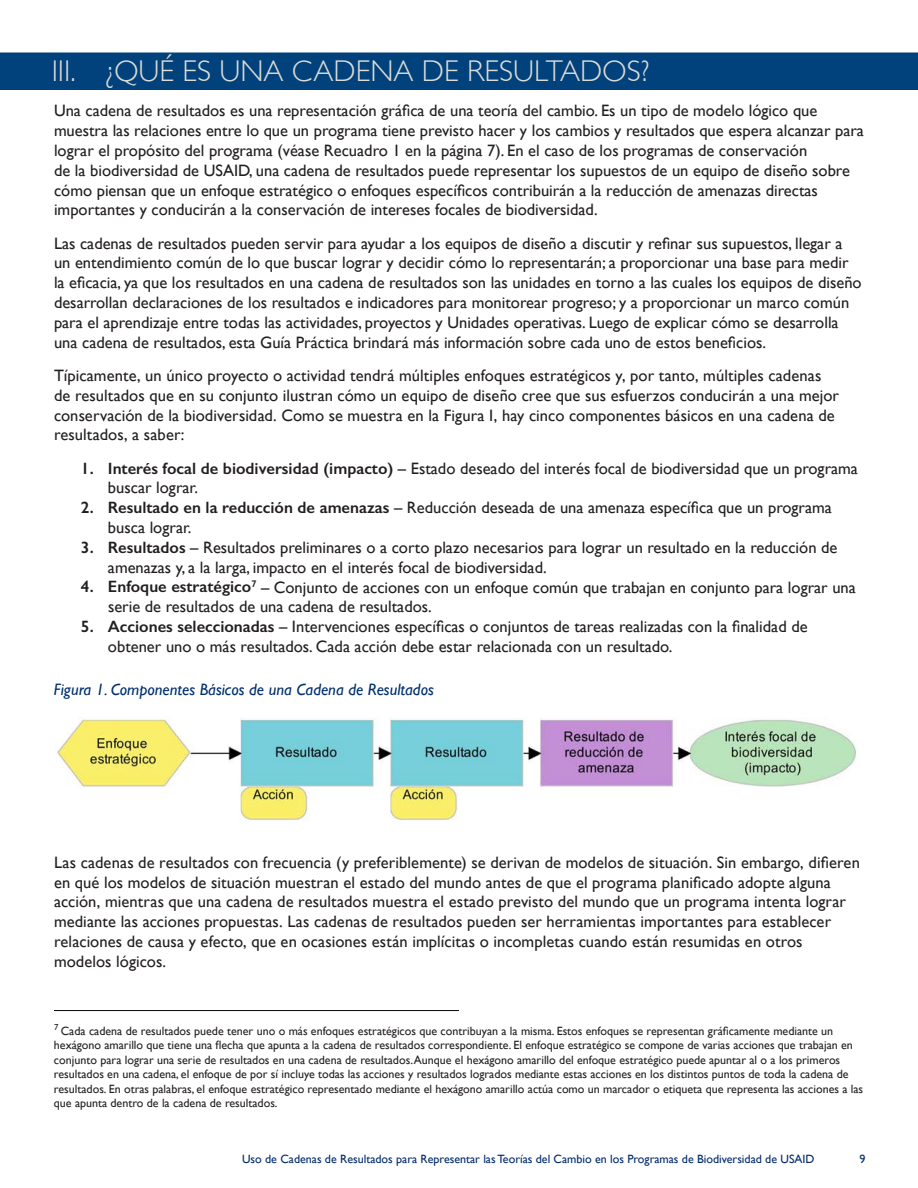
<style>
.page{position:relative;width:918px;height:1188px;background:#fff}
.page>*{position:absolute;margin:0;border:0;box-sizing:border-box;transform-origin:0 0}
.t1{font:300 30px "Gill Sans";color:#dcdcd6}
.t2{font:16.5px/19.8px "Gill Sans";color:#231f20}
.t3{font:italic 16.5px "Gill Sans";color:#002f6c}
.t4{font:12px/14.4px "Gill Sans";color:#231f20}
.t5{font:12px "Gill Sans";color:#002a6c}
.t6{font:12px "Gill Sans";color:#002f6c}
.s1{font-weight:600}
</style>
<div class="page">
<hr style="left:54px;top:1010px;width:405px;height:1px;background:#070906">
<div style="left:0;top:52px;width:918px;height:38px;background:#01427c"></div>
<img style="left:57px;top:717px;width:799px;height:104px">
<h2 class="t1" style="left:52px;top:48px;width:599px">III. ¿QUÉ ES UNA CADENA DE RESULTADOS?</h2>
<p class="t2" style="left:54px;top:101px;width:812px">Una cadena de resultados es una representación gráfica de una teoría del cambio. Es un tipo de modelo lógico que muestra las relaciones entre lo que un programa tiene previsto hacer y los cambios y resultados que espera alcanzar para lograr el propósito del programa (véase Recuadro 1 en la página 7). En el caso de los programas de conservación<br>de la biodiversidad de USAID, una cadena de resultados puede representar los supuestos de un equipo de diseño sobre cómo piensan que un enfoque estratégico o enfoques específicos contribuirán a la reducción de amenazas directas importantes y conducirán a la conservación de intereses focales de biodiversidad.</p>
<p class="t2" style="left:54px;top:233px;width:809px">Las cadenas de resultados pueden servir para ayudar a los equipos de diseño a discutir y refinar sus supuestos, llegar a un entendimiento común de lo que buscar lograr y decidir cómo lo representarán; a proporcionar una base para medir la eficacia, ya que los resultados en una cadena de resultados son las unidades en torno a las cuales los equipos de diseño desarrollan declaraciones de los resultados e indicadores para monitorear progreso; y a proporcionar un marco común para el aprendizaje entre todas las actividades, proyectos y Unidades operativas. Luego de explicar cómo se desarrolla una cadena de resultados, esta Guía Práctica brindará más información sobre cada uno de estos beneficios.</p>
<p class="t2" style="left:54px;top:365px;width:787px">Típicamente, un único proyecto o actividad tendrá múltiples enfoques estratégicos y, por tanto, múltiples cadenas de resultados que en su conjunto ilustran cómo un equipo de diseño cree que sus esfuerzos conducirán a una mejor conservación de la biodiversidad. Como se muestra en la Figura I, hay cinco componentes básicos en una cadena de resultados, a saber:</p>
<p class="t2" style="left:108px;top:458px;width:752px;text-indent:-27px"><span class="s1">1. Interés focal de biodiversidad (impacto)</span> – Estado deseado del interés focal de biodiversidad que un programa buscar lograr.</p>
<p class="t2" style="left:108px;top:498px;width:725px;text-indent:-27px"><span class="s1">2. Resultado en la reducción de amenazas</span> – Reducción deseada de una amenaza específica que un programa busca lograr.</p>
<p class="t2" style="left:108px;top:537px;width:731px;text-indent:-27px"><span class="s1">3. Resultados</span> – Resultados preliminares o a corto plazo necesarios para lograr un resultado en la reducción de amenazas y, a la larga, impacto en el interés focal de biodiversidad.</p>
<p class="t2" style="left:108px;top:577px;width:749px;text-indent:-27px"><span class="s1">4. Enfoque estratégico</span><sup>7</sup> – Conjunto de acciones con un enfoque común que trabajan en conjunto para lograr una serie de resultados de una cadena de resultados.</p>
<p class="t2" style="left:108px;top:616px;width:701px;text-indent:-27px"><span class="s1">5. Acciones seleccionadas</span> – Intervenciones específicas o conjuntos de tareas realizadas con la finalidad de obtener uno o más resultados. Cada acción debe estar relacionada con un resultado.</p>
<p class="t3" style="left:54px;top:680px;width:381px">Figura 1. Componentes Básicos de una Cadena de Resultados</p>
<p class="t2" style="left:54px;top:852px;width:808px">Las cadenas de resultados con frecuencia (y preferiblemente) se derivan de modelos de situación. Sin embargo, difieren en qué los modelos de situación muestran el estado del mundo antes de que el programa planificado adopte alguna acción, mientras que una cadena de resultados muestra el estado previsto del mundo que un programa intenta lograr mediante las acciones propuestas. Las cadenas de resultados pueden ser herramientas importantes para establecer relaciones de causa y efecto, que en ocasiones están implícitas o incompletas cuando están resumidas en otros modelos lógicos.</p>
<p class="t4" style="left:54px;top:1024px;width:811px"><sup>7</sup> Cada cadena de resultados puede tener uno o más enfoques estratégicos que contribuyan a la misma. Estos enfoques se representan gráficamente mediante un hexágono amarillo que tiene una flecha que apunta a la cadena de resultados correspondiente. El enfoque estratégico se compone de varias acciones que trabajan en conjunto para lograr una serie de resultados en una cadena de resultados.Aunque el hexágono amarillo del enfoque estratégico puede apuntar al o a los primeros resultados en una cadena, el enfoque de por sí incluye todas las acciones y resultados logrados mediante estas acciones en los distintos puntos de toda la cadena de resultados. En otras palabras, el enfoque estratégico representado mediante el hexágono amarillo actúa como un marcador o etiqueta que representa las acciones a las que apunta dentro de la cadena de resultados.</p>
<p class="t5" style="left:242px;top:1152px;width:574px">Uso de Cadenas de Resultados para Representar las Teorías del Cambio en los Programas de Biodiversidad de USAID</p>
<p class="t6" style="left:860px;top:1152px;width:7px">9</p>
</div>
